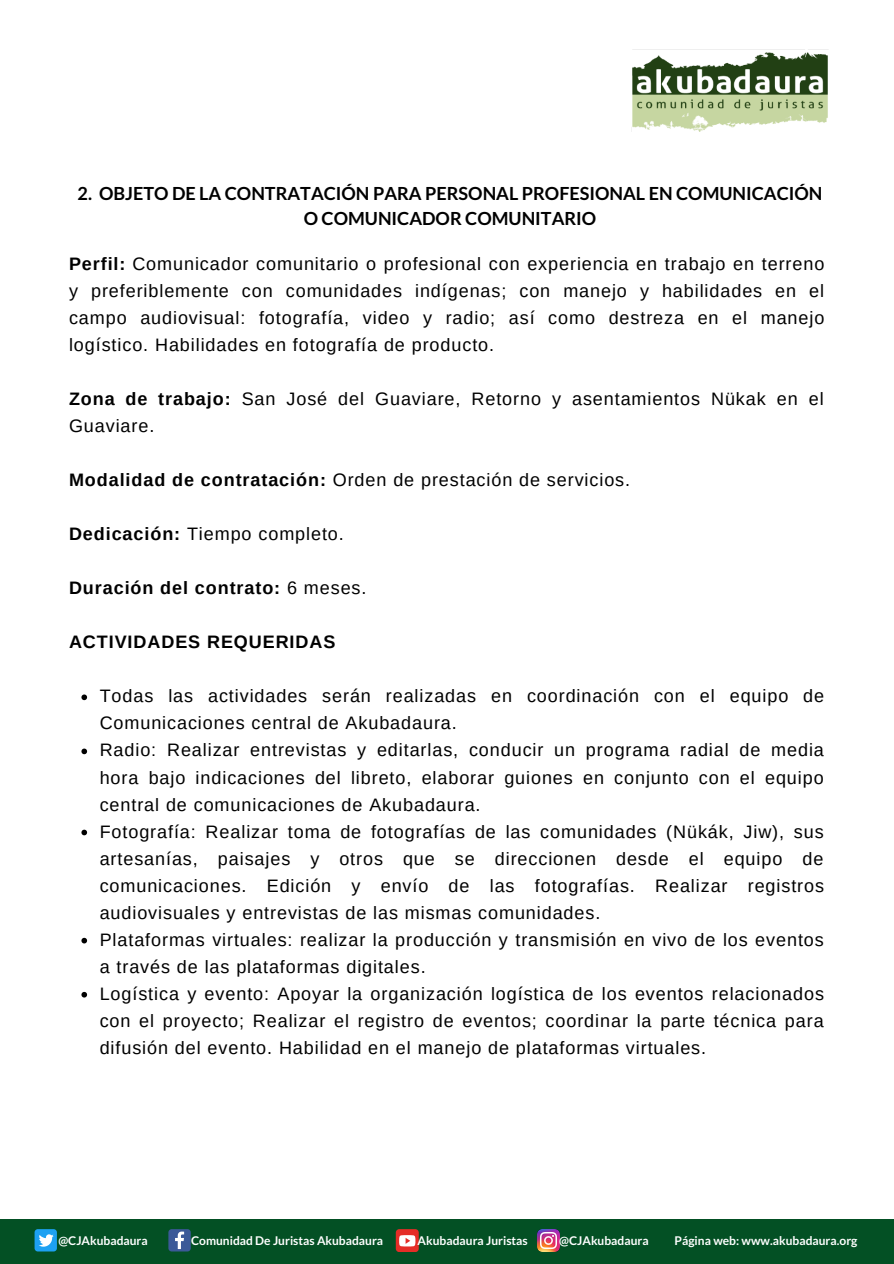
<style>
.page{position:relative;width:894px;height:1264px;background:#fff}
.page>*{position:absolute;margin:0;border:0;box-sizing:border-box;transform-origin:0 0}
.t1{font:18px/27px "Arimo";letter-spacing:.05em;color:#000}
.t2{font:700 18px/24.9px "Lato";color:#000;text-align:center}
.t3{font:700 18px "Arimo";letter-spacing:.05em;color:#000}
.t4{font:700 12px "Lato";color:#fff}
.s1{font-weight:700}
.s2{font-weight:400}
</style>
<div class="page">
<div style="left:0;top:1219px;width:893px;height:44px;background:#035024"></div>
<img style="left:631px;top:49px;width:198px;height:82px">
<svg style="left:168px;top:1229px;width:23px;height:22px"></svg>
<svg style="left:35px;top:1229px;width:22px;height:22px"></svg>
<div style="left:395px;top:1229px;width:23px;height:22px;background:#e52d27;border-radius:3px"></div>
<svg style="left:399px;top:1235px;width:16px;height:11px"></svg>
<img style="left:537px;top:1229px;width:22px;height:21px">
<svg style="left:81px;top:694px;width:6px;height:6px"></svg>
<svg style="left:81px;top:748px;width:6px;height:6px"></svg>
<svg style="left:81px;top:829px;width:6px;height:6px"></svg>
<svg style="left:81px;top:937px;width:6px;height:6px"></svg>
<svg style="left:81px;top:991px;width:6px;height:6px"></svg>
<p class="t2" style="left:78px;top:180px;width:746px">2. OBJETO DE LA CONTRATACIÓN PARA PERSONAL PROFESIONAL EN COMUNICACIÓN<br>O COMUNICADOR COMUNITARIO</p>
<p class="t1" style="left:69px;top:250px;width:756px;text-align:justify"><span class="s1">Perfil:</span> Comunicador comunitario o profesional con experiencia en trabajo en terreno y preferiblemente con comunidades indígenas; con manejo y habilidades en el campo audiovisual: fotografía, video y radio; así como destreza en el manejo logístico. Habilidades en fotografía de producto.</p>
<p class="t1" style="left:69px;top:385px;width:756px"><span class="s1">Zona de trabajo:</span> San José del Guaviare, Retorno y asentamientos Nükak en el<br>Guaviare.</p>
<p class="t1" style="left:69px;top:466px;width:562px"><span class="s1">Modalidad de contratación:</span> Orden de prestación de servicios.</p>
<p class="t1" style="left:69px;top:520px;width:276px"><span class="s1">Dedicación:</span> Tiempo completo.</p>
<p class="t3" style="left:69px;top:578px;width:299px">Duración del contrato: <span class="s2">6 meses.</span></p>
<p class="t3" style="left:69px;top:632px;width:268px">ACTIVIDADES REQUERIDAS</p>
<p class="t1" style="left:100px;top:682px;width:725px">Todas las actividades serán realizadas en coordinación con el equipo de Comunicaciones central de Akubadaura.<br>Radio: Realizar entrevistas y editarlas, conducir un programa radial de media hora bajo indicaciones del libreto, elaborar guiones en conjunto con el equipo central de comunicaciones de Akubadaura.<br>Fotografía: Realizar toma de fotografías de las comunidades (Nükák, Jiw), sus artesanías, paisajes y otros que se direccionen desde el equipo de comunicaciones. Edición y envío de las fotografías. Realizar registros audiovisuales y entrevistas de las mismas comunidades.<br>Plataformas virtuales: realizar la producción y transmisión en vivo de los eventos a través de las plataformas digitales.<br>Logística y evento: Apoyar la organización logística de los eventos relacionados con el proyecto; Realizar el registro de eventos; coordinar la parte técnica para difusión del evento. Habilidad en el manejo de plataformas virtuales.</p>
<p class="t4" style="left:58px;top:1233px;width:91px">@CJAkubadaura</p>
<p class="t4" style="left:191px;top:1233px;width:193px">Comunidad De Juristas Akubadaura</p>
<p class="t4" style="left:417px;top:1233px;width:112px">Akubadaura Juristas</p>
<p class="t4" style="left:559px;top:1233px;width:91px">@CJAkubadaura</p>
<p class="t4" style="left:674px;top:1233px;width:184px">Página web: www.akubadaura.org</p>
</div>
